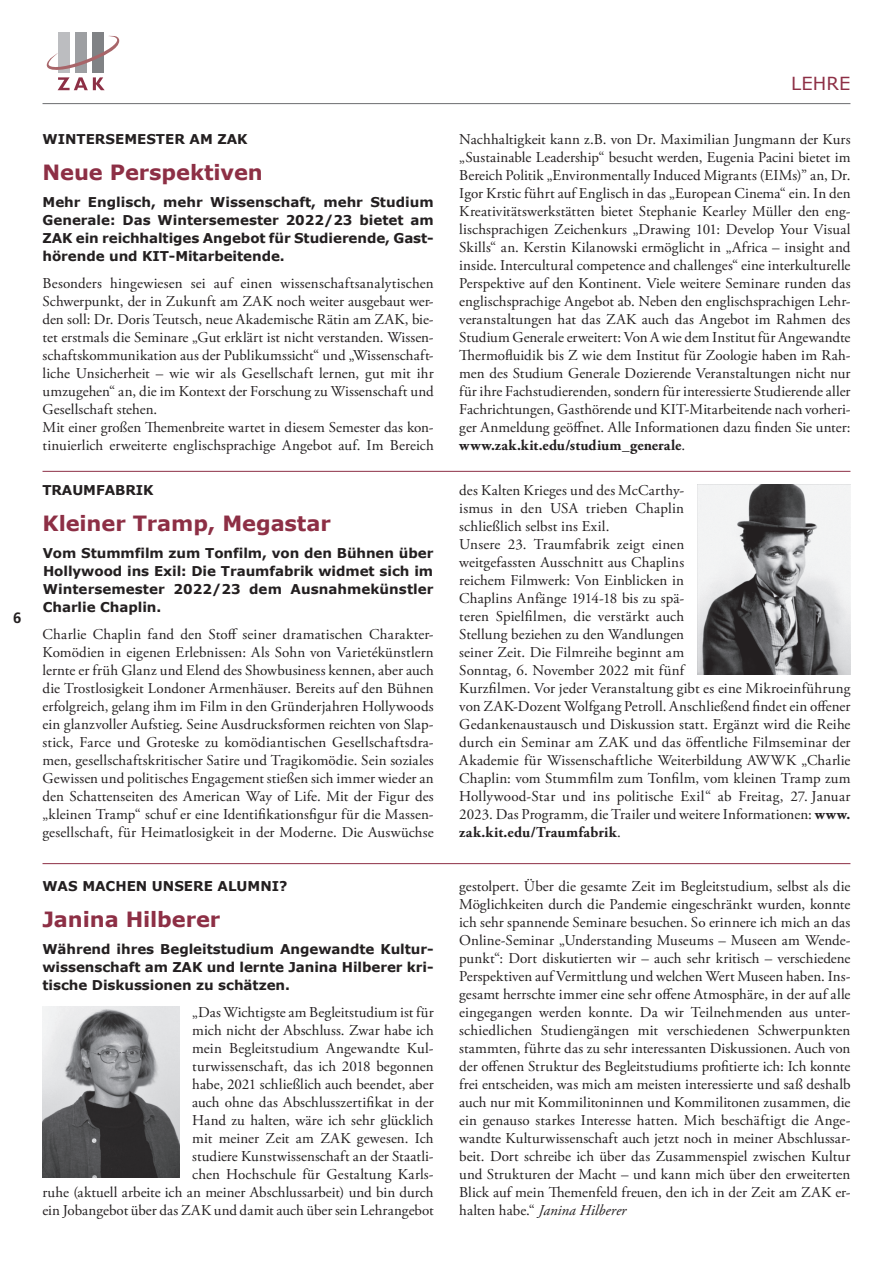
<style>
.page{position:relative;width:893px;height:1263px;background:#fff}
.page>*{position:absolute;margin:0;border:0;box-sizing:border-box;transform-origin:0 0}
.t1{font:700 21px "Verdana";letter-spacing:-.005em;color:#8d2f45}
.t2{font:18px "Verdana";letter-spacing:.005em;color:#8d2f45}
.t3{font:15px/18px "Adobe Garamond Pro";letter-spacing:.005em;color:#231f20;text-align:justify}
.t4{font:700 15px "Frutiger LT Std";color:#231f20}
.t5{font:700 13.5px/18px "Verdana";letter-spacing:-.005em;color:#231f20;text-align:justify}
.s1{font-weight:700}
.s2{font-style:italic}
</style>
<div class="page">
<div style="left:93px;top:32px;width:11px;height:41px;background:#808285"></div>
<div style="left:75px;top:32px;width:12px;height:41px;background:#9d9fa2"></div>
<div style="left:58px;top:32px;width:12px;height:41px;background:#bcbdc0"></div>
<svg style="left:47px;top:34px;width:72px;height:56px"></svg>
<img style="left:697px;top:484px;width:153px;height:190px">
<img style="left:43px;top:1007px;width:136px;height:171px">
<hr style="left:43px;top:103px;width:807px;height:1px;background:#6c6d70">
<hr style="left:43px;top:471px;width:807px;height:1px;background:#8d2f45">
<hr style="left:43px;top:863px;width:807px;height:1px;background:#8d2f45">
<p class="t4" style="left:13px;top:609px;width:10px">6</p>
<p class="t5" style="left:43px;top:130px;width:207px">WINTERSEMESTER AM ZAK</p>
<h1 class="t1" style="left:43px;top:159px;width:222px">Neue Perspektiven</h1>
<p class="t5" style="left:43px;top:193px;width:393px">Mehr Englisch, mehr Wissenschaft, mehr Studium Generale: Das Wintersemester 2022/23 bietet am ZAK ein reichhaltiges Angebot für Studierende, Gast&shy;hörende und KIT-Mitarbeitende.</p>
<p class="t3" style="left:43px;top:275px;width:393px;text-align:left">Besonders hingewiesen sei auf einen wissenschaftsanalytischen Schwerpunkt, der in Zukunft am ZAK noch weiter ausgebaut wer&shy;den soll: Dr. Doris Teutsch, neue Akademische Rätin am ZAK, bie&shy;tet erstmals die Seminare „Gut erklärt ist nicht verstanden. Wissen&shy;schaftskommunikation aus der Publikumssicht“ und „Wissenschaft&shy;liche Unsicherheit – wie wir als Gesellschaft lernen, gut mit ihr umzugehen“ an, die im Kontext der Forschung zu Wissenschaft und Gesellschaft stehen.<br>Mit einer großen Themenbreite wartet in diesem Semester das kon&shy;tinuierlich erweiterte englischsprachige Angebot auf. Im Bereich</p>
<p class="t5" style="left:42px;top:481px;width:113px">TRAUMFABRIK</p>
<h1 class="t1" style="left:43px;top:510px;width:290px">Kleiner Tramp, Megastar</h1>
<p class="t5" style="left:43px;top:544px;width:392px">Vom Stummfilm zum Tonfilm, von den Bühnen über Hollywood ins Exil: Die Traumfabrik widmet sich im Wintersemester 2022/23 dem Ausnahmekünstler Charlie Chaplin.</p>
<p class="t3" style="left:43px;top:626px;width:393px">Charlie Chaplin fand den Stoff seiner dramatischen Charakter-Komödien in eigenen Erlebnissen: Als Sohn von Varietékünstlern lernte er früh Glanz und Elend des Showbusiness kennen, aber auch die Trostlosigkeit Londoner Armenhäuser. Bereits auf den Bühnen erfolgreich, gelang ihm im Film in den Gründerjahren Hollywoods ein glanzvoller Aufstieg. Seine Ausdrucksformen reichten von Slap&shy;stick, Farce und Groteske zu komödiantischen Gesellschaftsdra&shy;men, gesellschaftskritischer Satire und Tragikomödie. Sein soziales Gewissen und politisches Engagement stießen sich immer wieder an den Schattenseiten des American Way of Life. Mit der Figur des „kleinen Tramp“ schuf er eine Identifikationsfigur für die Massen&shy;gesellschaft, für Heimatlosigkeit in der Moderne. Die Auswüchse</p>
<p class="t5" style="left:42px;top:877px;width:247px">WAS MACHEN UNSERE ALUMNI?</p>
<h1 class="t1" style="left:42px;top:906px;width:179px">Janina Hilberer</h1>
<p class="t5" style="left:42px;top:940px;width:393px">Während ihres Begleitstudium Angewandte Kultur&shy;wissenschaft am ZAK und lernte Janina Hilberer kri&shy;tische Diskussionen zu schätzen.</p>
<p class="t3" style="left:42px;top:1004px;width:393px;text-align:right">„Das Wichtigste am Begleitstudium ist für<br>mich nicht der Abschluss. Zwar habe ich<br>mein Begleitstudium Angewandte Kul-<br>turwissenschaft, das ich 2018 begonnen<br>habe, 2021 schließlich auch beendet, aber<br>auch ohne das Abschlusszertifikat in der<br>Hand zu halten, wäre ich sehr glücklich<br>mit meiner Zeit am ZAK gewesen. Ich<br>studiere Kunstwissenschaft an der Staatli-<br>chen Hochschule für Gestaltung Karls-<br>ruhe (aktuell arbeite ich an meiner Abschlussarbeit) und bin durch ein Jobangebot über das ZAK und damit auch über sein Lehrangebot</p>
<p class="t2" style="left:791px;top:72px;width:61px">LEHRE</p>
<p class="t3" style="left:459px;top:131px;width:393px">Nachhaltigkeit kann z.B. von Dr. Maximilian Jungmann der Kurs „Sustainable Leadership“ besucht werden, Eugenia Pacini bietet im Bereich Politik „Environmentally Induced Migrants (EIMs)” an, Dr.<br>Igor Krstic führt auf Englisch in das „European Cinema“ ein. In den Kreativitätswerkstätten bietet Stephanie Kearley Müller den eng&shy;lischsprachigen Zeichenkurs „Drawing 101: Develop Your Visual Skills“ an. Kerstin Kilanowski ermöglicht in „Africa – insight and inside. Intercultural competence and challenges“ eine interkulturelle Perspektive auf den Kontinent. Viele weitere Seminare runden das englischsprachige Angebot ab. Neben den englischsprachigen Lehr&shy;veranstaltungen hat das ZAK auch das Angebot im Rahmen des Studium Generale erweitert: Von A wie dem Institut für Angewandte Thermofluidik bis Z wie dem Institut für Zoologie haben im Rah&shy;men des Studium Generale Dozierende Veranstaltungen nicht nur für ihre Fachstudierenden, sondern für interessierte Studierende aller Fachrichtungen, Gasthörende und KIT-Mitarbeitende nach vorheri&shy;ger Anmeldung geöffnet. Alle Informationen dazu finden Sie unter: <span class="s1">www.zak.kit.edu/studium_generale</span>.</p>
<p class="t3" style="left:459px;top:482px;width:393px;text-align:left">des Kalten Krieges und des McCarthy-<br>ismus in den USA trieben Chaplin<br>schließlich selbst ins Exil.<br>Unsere 23. Traumfabrik zeigt einen<br>weitgefassten Ausschnitt aus Chaplins<br>reichem Filmwerk: Von Einblicken in<br>Chaplins Anfänge 1914-18 bis zu spä-<br>teren Spielfilmen, die verstärkt auch<br>Stellung beziehen zu den Wandlungen<br>seiner Zeit. Die Filmreihe beginnt am<br>Sonntag, 6. November 2022 mit fünf<br>Kurzfilmen. Vor jeder Veranstaltung gibt es eine Mikroeinführung von ZAK-Dozent Wolfgang Petroll. Anschließend findet ein offener Gedankenaustausch und Diskussion statt. Ergänzt wird die Reihe durch ein Seminar am ZAK und das öffentliche Filmseminar der Akademie für Wissenschaftliche Weiterbildung AWWK „Charlie Chaplin: vom Stummfilm zum Tonfilm, vom kleinen Tramp zum Hollywood-Star und ins politische Exil“ ab Freitag, 27. Januar 2023. Das Programm, die Trailer und weitere Informationen: <span class="s1">www. zak.kit.edu/Traumfabrik</span>.</p>
<p class="t3" style="left:459px;top:878px;width:393px">gestolpert. Über die gesamte Zeit im Begleitstudium, selbst als die Möglichkeiten durch die Pandemie eingeschränkt wurden, konnte ich sehr spannende Seminare besuchen. So erinnere ich mich an das Online-Seminar „Understanding Museums – Museen am Wende&shy;punkt“: Dort diskutierten wir – auch sehr kritisch – verschiedene Perspektiven auf Vermittlung und welchen Wert Museen haben. Ins&shy;gesamt herrschte immer eine sehr offene Atmosphäre, in der auf alle eingegangen werden konnte. Da wir Teilnehmenden aus unter&shy;schiedlichen Studiengängen mit verschiedenen Schwerpunkten stammten, führte das zu sehr interessanten Diskussionen. Auch von der offenen Struktur des Begleitstudiums profitierte ich: Ich konnte frei entscheiden, was mich am meisten interessierte und saß deshalb auch nur mit Kommilitoninnen und Kommilitonen zusammen, die ein genauso starkes Interesse hatten. Mich beschäftigt die Ange&shy;wandte Kulturwissenschaft auch jetzt noch in meiner Abschlussar&shy;beit. Dort schreibe ich über das Zusammenspiel zwischen Kultur und Strukturen der Macht – und kann mich über den erweiterten Blick auf mein Themenfeld freuen, den ich in der Zeit am ZAK er&shy;halten habe.“ <span class="s2">Janina Hilberer</span></p>
</div>
